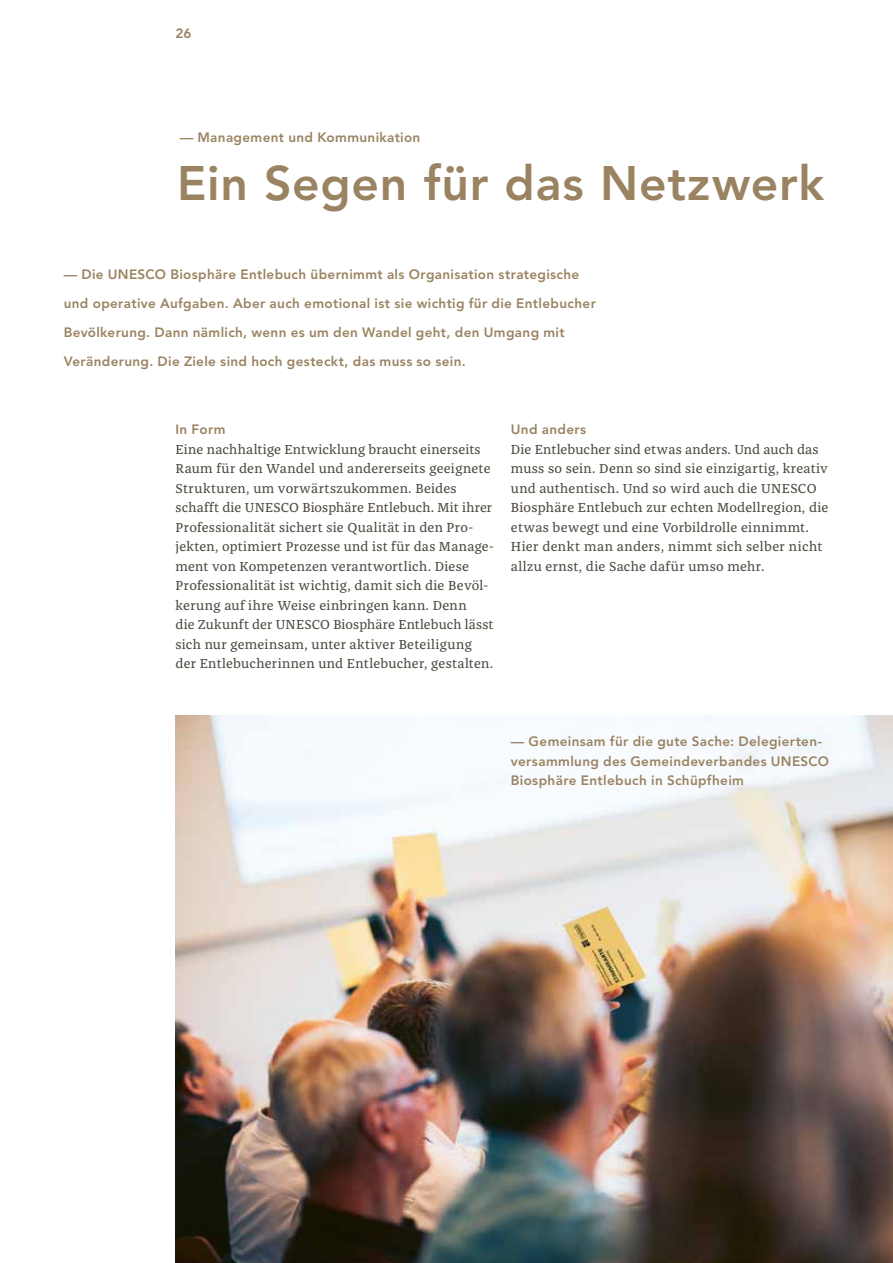
<style>
.page{position:relative;width:893px;height:1263px;background:#fff}
.page>*{position:absolute;margin:0;border:0;box-sizing:border-box;transform-origin:0 0}
.t1{font:800 48px "Avenir";letter-spacing:.015em;color:#9a8361}
.t2{font:13.5px/19.5px "Franziska OT";letter-spacing:.015em;color:#4e4a40}
.t3{font:800 13.5px/29.2px "Avenir";letter-spacing:.025em;color:#9a8361}
</style>
<div class="page">
<img style="left:176px;top:715px;width:717px;height:548px">
<p class="t3" style="left:176px;top:19px;width:17px">26</p>
<p class="t3" style="left:180px;top:122px;width:242px">— Management und Kommunikation</p>
<h1 class="t1" style="left:177px;top:155px;width:649px">Ein Segen für das Netzwerk</h1>
<p class="t3" style="left:64px;top:259px;width:534px">— Die UNESCO Biosphäre Entlebuch übernimmt als Organisation strategische und operative Aufgaben. Aber auch emotional ist sie wichtig für die Entlebucher Bevölkerung. Dann nämlich, wenn es um den Wandel geht, den Umgang mit Veränderung. Die Ziele sind hoch gesteckt, das muss so sein.</p>
<p class="t3" style="left:176px;top:415px;width:51px">In Form</p>
<p class="t2" style="left:176px;top:440px;width:320px">Eine nachhaltige Entwicklung braucht einerseits Raum für den Wandel und andererseits geeignete Strukturen, um vorwärtszukommen. Beides schafft die UNESCO Biosphäre Entlebuch. Mit ihrer Professionalität sichert sie Qualität in den Pro&shy;jekten, optimiert Prozesse und ist für das Manage&shy;ment von Kompetenzen verantwortlich. Diese Professionalität ist wichtig, damit sich die Bevöl&shy;kerung auf ihre Weise einbringen kann. Denn<br>die Zukunft der UNESCO Biosphäre Entlebuch lässt sich nur gemeinsam, unter aktiver Beteiligung der Entlebucherinnen und Entlebucher, gestalten.</p>
<p class="t3" style="left:511px;top:415px;width:77px">Und anders</p>
<p class="t2" style="left:511px;top:440px;width:319px">Die Entlebucher sind etwas anders. Und auch das muss so sein. Denn so sind sie einzigartig, kreativ und authentisch. Und so wird auch die UNESCO Biosphäre Entlebuch zur echten Modellregion, die etwas bewegt und eine Vorbildrolle einnimmt.<br>Hier denkt man anders, nimmt sich selber nicht allzu ernst, die Sache dafür umso mehr.</p>
<p class="t3" style="left:511px;top:732px;width:320px;line-height:19.5px">— Gemeinsam für die gute Sache: Delegierten&shy;versammlung des Gemeindeverbandes UNESCO<br>Biosphäre Entlebuch in Schüpfheim</p>
</div>
